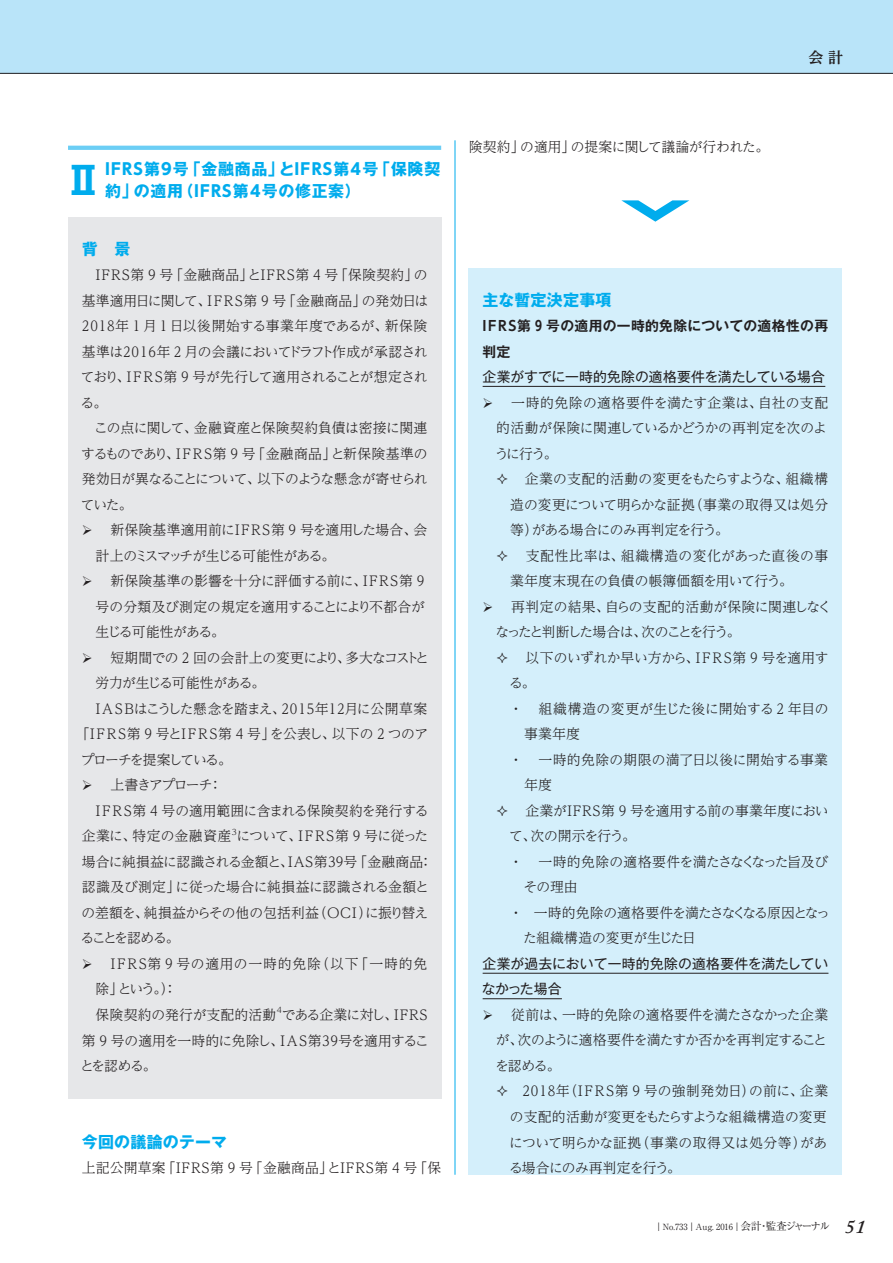
<style>
.page{position:relative;width:893px;height:1263px;background:#fff}
.page>*{position:absolute;margin:0;border:0;box-sizing:border-box;transform-origin:0 0}
.t1{font:700 38.25px "Gothic MB101 Pro";color:#00aced}
.t2{font:700 15.9px "Gothic MB101 Pro";letter-spacing:.02em;color:#00aced}
.t3{font:700 15.9px "Gothic MB101 Pro";letter-spacing:.045em;color:#00aced}
.t4{font:700 14.85px "UD Reimin Pr 6 N";color:#231f20}
.t5{font:300 13.8px/25.5px "UD Reimin Pr 6 N";letter-spacing:-.015em;color:#231f20;text-align:justify}
.t6{font:300 13.8px/25.5px "UD Reimin Pr 6 N";letter-spacing:.02em;color:#231f20}
.t7{font:13.8px/25.5px "Gothic MB101 Pro";letter-spacing:.005em;color:#231f20}
.t8{font:300 13.8px "UD Reimin Pr 6 N";letter-spacing:.015em;color:#231f20}
.t9{font:300 13.8px/25.5px "UD Reimin Pr 6 N";letter-spacing:-.04em;color:#231f20}
.t10{font:300 13.8px/25.5px "UD Reimin Pr 6 N";letter-spacing:-.045em;color:#231f20}
.t11{font:300 13.8px "UD Reimin Pr 6 N";letter-spacing:.03em;color:#231f20}
.t12{font:700 13.8px/25.5px "Gothic MB101 Pro De";letter-spacing:.02em;color:#231f20}
.t13{font:300 13.8px "UD Reimin Pr 6 N";letter-spacing:.01em;color:#231f20}
.t14{font:300 13.8px "UD Reimin Pr 6 N";letter-spacing:-.055em;color:#231f20}
.t15{font:300 13.8px "UD Reimin Pr 6 N";letter-spacing:-.06em;color:#231f20}
.t16{font:300 13.8px "UD Reimin Pr 6 N";letter-spacing:-.105em;color:#231f20}
.t17{font:300 13.8px "UD Reimin Pr 6 N";letter-spacing:-.1em;color:#231f20}
.t18{font:300 13.8px "UD Reimin Pr 6 N";letter-spacing:-.035em;color:#231f20}
.t19{font:8.55px "Ryumin Pr 6 N";color:#231f20}
.t20{font:300 8.1px "UD Reimin Pr 6 N";color:#231f20}
.s1{font-family:"UD Shin Go Pr 6 N"}
.s2{font-family:"UD Shin Go Pr 6 N De"}
.s3{font-size:10.65px}
.s4{font-family:"Adobe Caslon Pro";font-weight:600;font-style:italic;font-size:19.2px}
</style>
<div class="page">
<div style="left:68px;top:217px;width:373px;height:881px;background:#e6e7e9"></div>
<div style="left:469px;top:268px;width:373px;height:907px;background:#d4effb"></div>
<svg style="left:68px;top:146px;width:373px;height:4px"></svg>
<hr style="left:483px;top:386px;width:342px;height:1px;background:#231f20">
<hr style="left:483px;top:973px;width:345px;height:1px;background:#231f20">
<hr style="left:483px;top:998px;width:79px;height:1px;background:#231f20">
<svg style="left:621px;top:200px;width:68px;height:22px"></svg>
<div style="left:0;top:0;width:893px;height:73px;background:#b9e4f9"></div>
<hr style="left:0;top:73px;width:893px;height:1px;background:#231f20">
<hr style="left:455px;top:140px;width:1px;height:1035px;background:#00aced">
<p class="t4" style="left:808px;top:45px;width:36px">会計</p>
<h1 class="t1" style="left:64px;top:148px;width:40px">Ⅱ</h1>
<p class="t2" style="left:105px;top:155px;width:337px"><span class="s1">IFRS</span>第<span class="s1">9</span>号「金融商品」と<span class="s1">IFRS</span>第<span class="s1">4</span>号「保険契</p>
<p class="t3" style="left:105px;top:178px;width:257px">約」の適用（<span class="s1">IFRS</span>第<span class="s1">4</span>号の修正案）</p>
<p class="t2" style="left:82px;top:236px;width:50px">背　景</p>
<p class="t5" style="left:81px;top:262px;width:349px;text-indent:15px">IFRS第 9 号「金融商品」とIFRS第 4 号「保険契約」の基準適用日に関して、IFRS第 9 号「金融商品」の発効日は2018年 1 月 1 日以後開始する事業年度であるが、新保険基準は2016年 2 月の会議においてドラフト作成が承認されており、I F R S第 9 号が先行して適用されることが想定される。</p>
<p class="t5" style="left:81px;top:415px;width:348px;text-indent:13px">この点に関して、金融資産と保険契約負債は密接に関連するものであり、IFRS第 9 号「金融商品」と新保険基準の発効日が異なることについて、以下のような懸念が寄せられていた。</p>
<p class="t5" style="left:96px;top:517px;width:333px;text-indent:-14px">➢ 新保険基準適用前にIFRS第 9 号を適用した場合、会計上のミスマッチが生じる可能性がある。</p>
<p class="t5" style="left:96px;top:568px;width:331px;text-indent:-14px">➢ 新保険基準の影響を十分に評価する前に、IFRS第 9号の分類及び測定の規定を適用することにより不都合が生じる可能性がある。</p>
<p class="t5" style="left:82px;top:644px;width:349px">➢ 短期間での 2 回の会計上の変更により、多大なコストと</p>
<p class="t15" style="left:96px;top:672px;width:171px">労力が生じる可能性がある。</p>
<p class="t5" style="left:96px;top:695px;width:333px">IASBはこうした懸念を踏まえ、2015年12月に公開草案</p>
<p class="t11" style="left:76px;top:723px;width:354px">「IFRS第 9 号とIFRS第 4 号」を公表し、以下の 2 つのア</p>
<p class="t16" style="left:81px;top:748px;width:153px">プローチを提案している。</p>
<p class="t17" style="left:82px;top:774px;width:142px">➢ 上書きアプローチ：</p>
<p class="t5" style="left:96px;top:797px;width:334px">IFRS第 4 号の適用範囲に含まれる保険契約を発行する</p>
<p class="t13" style="left:82px;top:825px;width:348px">企業に、特定の金融資産について、IF R S第 9 号に従った</p>
<p class="t20" style="left:232px;top:825px;width:6px">3</p>
<p class="t5" style="left:81px;top:848px;width:354px;text-align:left">場合に純損益に認識される金額と、IAS第39号「金融商品：認識及び測定」に従った場合に純損益に認識される金額との差額を、純損益からその他の包括利益（OCI）に振り替えることを認める。</p>
<p class="t6" style="left:96px;top:950px;width:333px;text-indent:-14px">➢ IFRS第 9 号の適用の一時的免除（以下「一時的免除」という。）：<br>保険契約の発行が支配的活動である企業に対し、IFRS</p>
<p class="t20" style="left:277px;top:1003px;width:6px">4</p>
<p class="t10" style="left:80px;top:1027px;width:350px">第 9 号の適用を一時的に免除し、IAS第39号を適用することを認める。</p>
<p class="t2" style="left:82px;top:1129px;width:147px">今回の議論のテーマ</p>
<p class="t6" style="left:82px;top:1154px;width:361px">上記公開草案「IFRS第 9 号「金融商品」とIFRS第 4 号「保</p>
<p class="t5" style="left:469px;top:134px;width:302px">険契約」の適用」の提案に関して議論が行われた。</p>
<p class="t2" style="left:483px;top:287px;width:130px">主な暫定決定事項</p>
<p class="t12" style="left:482px;top:311px;width:347px"><span class="s2">IFRS</span>第 <span class="s2">9</span> 号の適用の一時的免除についての適格性の再判定</p>
<p class="t7" style="left:483px;top:362px;width:344px">企業がすでに一時的免除の適格要件を満たしている場合</p>
<p class="t5" style="left:495px;top:389px;width:335px;text-indent:-12px">➢ 一時的免除の適格要件を満たす企業は、自社の支配的活動が保険に関連しているかどうかの再判定を次のように行う。</p>
<p class="t5" style="left:510px;top:466px;width:319px;text-align:left;text-indent:14px">企業の支配的活動の変更をもたらすような、組織構造の変更について明らかな証拠（事業の取得又は処分等）がある場合にのみ再判定を行う。<br>　支配性比率は、組織構造の変化があった直後の事業年度末現在の負債の帳簿価額を用いて行う。</p>
<p class="t9" style="left:495px;top:593px;width:337px;text-indent:-13px">➢ 再判定の結果、自らの支配的活動が保険に関連しなくなったと判断した場合は、次のことを行う。</p>
<p class="t5" style="left:511px;top:644px;width:319px">　以下のいずれか早い方から、IFRS第 9 号を適用す</p>
<p class="t5" style="left:509px;top:670px;width:28px">る。</p>
<p class="t8" style="left:509px;top:697px;width:321px">・　組織構造の変更が生じた後に開始する 2 年目の</p>
<p class="t5" style="left:524px;top:721px;width:57px">事業年度</p>
<p class="t8" style="left:509px;top:748px;width:321px">・　一時的免除の期限の満了日以後に開始する事業</p>
<p class="t5" style="left:524px;top:772px;width:29px">年度</p>
<p class="t5" style="left:511px;top:797px;width:319px">　企業がIFRS第 9 号を適用する前の事業年度におい</p>
<p class="t18" style="left:509px;top:825px;width:128px">て、次の開示を行う。</p>
<p class="t5" style="left:509px;top:848px;width:321px">・　一時的免除の適格要件を満たさなくなった旨及び</p>
<p class="t5" style="left:523px;top:874px;width:56px">その理由</p>
<p class="t14" style="left:509px;top:901px;width:322px">・ 一時的免除の適格要件を満たさなくなる原因となっ</p>
<p class="t5" style="left:523px;top:925px;width:175px">た組織構造の変更が生じた日</p>
<p class="t7" style="left:482px;top:949px;width:348px">企業が過去において一時的免除の適格要件を満たしていなかった場合</p>
<p class="t5" style="left:495px;top:1001px;width:335px;text-indent:-13px">➢ 従前は、一時的免除の適格要件を満たさなかった企業が、次のように適格要件を満たすか否かを再判定することを認める。</p>
<p class="t5" style="left:509px;top:1078px;width:321px;text-indent:14px">2018年（IFRS第 9 号の強制発効日）の前に、企業の支配的活動が変更をもたらすような組織構造の変更について明らかな証拠（事業の取得又は処分等）がある場合にのみ再判定を行う。</p>
<p class="t19" style="left:655px;top:1220px;width:212px">｜No.733｜Aug. 2016｜<span class="s3">会計・監査ジャーナル</span> <span class="s4">51</span></p>
</div>
